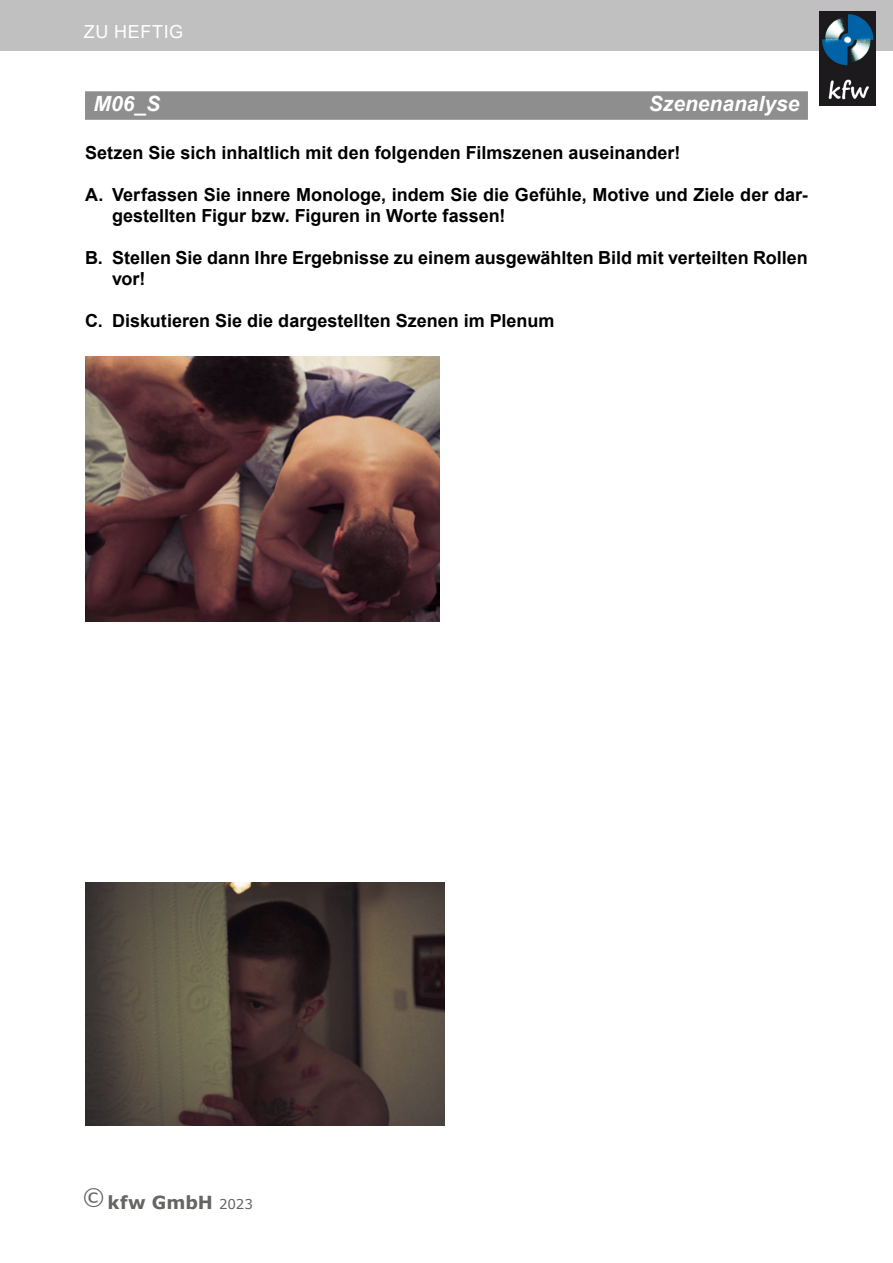
<style>
.page{position:relative;width:893px;height:1263px;background:#fff}
.page>*{position:absolute;margin:0;border:0;box-sizing:border-box;transform-origin:0 0}
.M1-5{font:italic 700 21px "Arial";color:#fff}
.Standard_Arial_12_14{font:700 18px/21px "Arial";color:#000}
.t1{font:700 18px "Verdana";color:#656564}
.t2{font:18px "Arial";letter-spacing:.035em;color:#fff}
.s1{font-weight:400;font-size:13.5px}
</style>
<div class="page">
<div style="left:0;top:0;width:893px;height:51px;background:#c0c0c1"></div>
<img style="left:819px;top:11px;width:56px;height:94px">
<div style="left:85px;top:91px;width:723px;height:29px;background:#8d8e8d"></div>
<img style="left:86px;top:356px;width:353px;height:265px">
<img style="left:86px;top:882px;width:359px;height:243px">
<p class="t2" style="left:84px;top:20px;width:101px">ZU HEFTIG</p>
<p class="M1-5" style="left:94px;top:90px;width:68px">M06_S</p>
<p class="M1-5" style="left:649px;top:90px;width:152px">Szenenanalyse</p>
<p class="Standard_Arial_12_14" style="left:85px;top:142px;width:597px">Setzen Sie sich inhaltlich mit den folgenden Filmszenen auseinander!</p>
<p class="Standard_Arial_12_14" style="left:112px;top:184px;width:697px;text-indent:-27px">A. Verfassen Sie innere Monologe, indem Sie die Gefühle, Motive und Ziele der dar&shy;gestellten Figur bzw. Figuren in Worte fassen!</p>
<p class="Standard_Arial_12_14" style="left:112px;top:247px;width:697px;text-indent:-27px">B. Stellen Sie dann Ihre Ergebnisse zu einem ausgewählten Bild mit verteilten Rollen vor!</p>
<p class="Standard_Arial_12_14" style="left:85px;top:310px;width:471px">C. Diskutieren Sie die dargestellten Szenen im Plenum</p>
<p class="t1" style="left:82px;top:1190px;width:172px"><sup>©</sup> kfw GmbH <span class="s1">2023</span></p>
</div>
